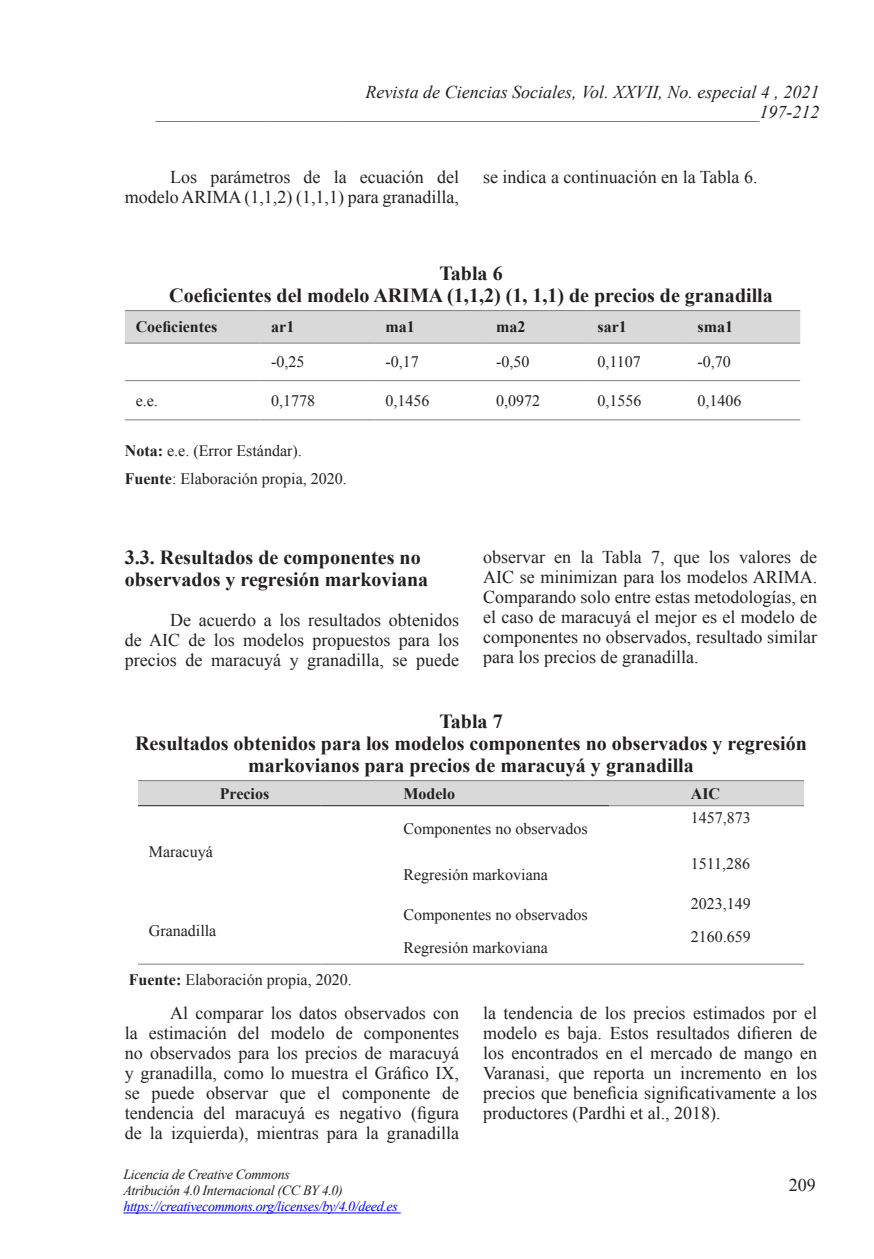
<style>
.page{position:relative;width:874px;height:1259px;background:#fff}
.page>*{position:absolute;margin:0;border:0;box-sizing:border-box;transform-origin:0 0}
.a_titulo-tabla{font:700 20px/22px "Times New Roman";color:#231f20;text-align:center}
.a_titulo1{font:700 20px/22px "Times New Roman";color:#231f20}
.a_contenido{font:18px/20px "Times New Roman";color:#231f20;text-align:justify}
.t1{font:italic 18px/20px "Times New Roman";color:#231f20;text-align:right}
.t2{font:16px "Times New Roman";color:#231f20}
.t3{font:700 16px "Times New Roman";color:#231f20}
.t4{font:italic 14px/16px "Times New Roman";letter-spacing:-.025em;color:#231f20}
.t5{font:italic 14px "Times New Roman";letter-spacing:-.025em;color:#00f}
.s1{font-weight:700}
</style>
<div class="page">
<hr style="left:123px;top:1212px;width:277px;height:1px;background:#00f">
<div style="left:125px;top:311px;width:674px;height:32px;background:#d9d9d9"></div>
<hr style="left:125px;top:310px;width:135px;height:1px;background:#7f7f7f">
<hr style="left:260px;top:310px;width:114px;height:1px;background:#7f7f7f">
<hr style="left:374px;top:310px;width:111px;height:1px;background:#7f7f7f">
<hr style="left:485px;top:310px;width:101px;height:1px;background:#7f7f7f">
<hr style="left:586px;top:310px;width:100px;height:1px;background:#7f7f7f">
<hr style="left:686px;top:310px;width:113px;height:1px;background:#7f7f7f">
<hr style="left:125px;top:419px;width:135px;height:1px;background:#7f7f7f">
<hr style="left:260px;top:419px;width:114px;height:1px;background:#7f7f7f">
<hr style="left:374px;top:419px;width:111px;height:1px;background:#7f7f7f">
<hr style="left:485px;top:419px;width:101px;height:1px;background:#7f7f7f">
<hr style="left:586px;top:419px;width:100px;height:1px;background:#7f7f7f">
<hr style="left:686px;top:419px;width:113px;height:1px;background:#7f7f7f">
<hr style="left:125px;top:343px;width:135px;height:1px;background:#7f7f7f">
<hr style="left:260px;top:343px;width:114px;height:1px;background:#7f7f7f">
<hr style="left:374px;top:343px;width:111px;height:1px;background:#7f7f7f">
<hr style="left:485px;top:343px;width:101px;height:1px;background:#7f7f7f">
<hr style="left:586px;top:343px;width:100px;height:1px;background:#7f7f7f">
<hr style="left:686px;top:343px;width:113px;height:1px;background:#7f7f7f">
<hr style="left:125px;top:380px;width:135px;height:1px;background:#7f7f7f">
<hr style="left:260px;top:380px;width:114px;height:1px;background:#7f7f7f">
<hr style="left:374px;top:380px;width:111px;height:1px;background:#7f7f7f">
<hr style="left:485px;top:380px;width:101px;height:1px;background:#7f7f7f">
<hr style="left:586px;top:380px;width:100px;height:1px;background:#7f7f7f">
<hr style="left:686px;top:380px;width:113px;height:1px;background:#7f7f7f">
<div style="left:138px;top:781px;width:665px;height:24px;background:#d9d9d9"></div>
<hr style="left:608px;top:780px;width:195px;height:1px;background:#7f7f7f">
<hr style="left:138px;top:963px;width:183px;height:1px;background:#7f7f7f">
<hr style="left:321px;top:963px;width:287px;height:1px;background:#7f7f7f">
<hr style="left:608px;top:963px;width:195px;height:1px;background:#7f7f7f">
<hr style="left:138px;top:780px;width:183px;height:1px;background:#7f7f7f">
<hr style="left:321px;top:780px;width:287px;height:1px;background:#7f7f7f">
<hr style="left:138px;top:805px;width:183px;height:1px;background:#231f20">
<hr style="left:321px;top:805px;width:287px;height:1px;background:#231f20">
<hr style="left:608px;top:805px;width:195px;height:1px;background:#7f7f7f">
<p class="t1" style="left:156px;top:81px;width:665px">Revista de Ciencias Sociales, Vol. XXVII, No. especial 4 , 2021 ___________________________________________________________________197-212</p>
<p class="a_contenido" style="left:125px;top:166px;width:335px;text-align:right">Los parámetros de la ecuación del modelo ARIMA (1,1,2) (1,1,1) para granadilla,</p>
<p class="a_contenido" style="left:483px;top:166px;width:276px">se indica a continuación en la Tabla 6.</p>
<p class="a_titulo-tabla" style="left:439px;top:262px;width:65px">Tabla 6</p>
<p class="a_titulo-tabla" style="left:169px;top:284px;width:604px">Coeficientes del modelo ARIMA (1,1,2) (1, 1,1) de precios de granadilla</p>
<p class="t3" style="left:136px;top:316px;width:83px">Coeficientes</p>
<p class="t3" style="left:271px;top:316px;width:25px">ar1</p>
<p class="t3" style="left:385px;top:316px;width:31px">ma1</p>
<p class="t3" style="left:496px;top:316px;width:31px">ma2</p>
<p class="t3" style="left:597px;top:316px;width:31px">sar1</p>
<p class="t3" style="left:697px;top:316px;width:37px">sma1</p>
<p class="t2" style="left:271px;top:351px;width:35px">-0,25</p>
<p class="t2" style="left:385px;top:351px;width:35px">-0,17</p>
<p class="t2" style="left:496px;top:351px;width:35px">-0,50</p>
<p class="t2" style="left:597px;top:351px;width:45px">0,1107</p>
<p class="t2" style="left:697px;top:351px;width:35px">-0,70</p>
<p class="t2" style="left:136px;top:390px;width:24px">e.e.</p>
<p class="t2" style="left:271px;top:390px;width:45px">0,1778</p>
<p class="t2" style="left:385px;top:390px;width:45px">0,1456</p>
<p class="t2" style="left:496px;top:390px;width:45px">0,0972</p>
<p class="t2" style="left:597px;top:390px;width:45px">0,1556</p>
<p class="t2" style="left:697px;top:390px;width:45px">0,1406</p>
<p class="t2" style="left:125px;top:439px;width:178px"><span class="s1">Nota:</span> e.e. (Error Estándar).</p>
<p class="t2" style="left:125px;top:468px;width:223px"><span class="s1">Fuente</span>: Elaboración propia, 2020.</p>
<p class="a_titulo1" style="left:125px;top:545px;width:305px">3.3. Resultados de componentes no observados y regresión markoviana</p>
<p class="a_contenido" style="left:125px;top:609px;width:335px;text-indent:45px">De acuerdo a los resultados obtenidos de AIC de los modelos propuestos para los precios de maracuyá y granadilla, se puede</p>
<p class="a_contenido" style="left:483px;top:546px;width:335px">observar en la Tabla 7, que los valores de AIC se minimizan para los modelos ARIMA.<br>Comparando solo entre estas metodologías, en el caso de maracuyá el mejor es el modelo de componentes no observados, resultado similar para los precios de granadilla.</p>
<p class="a_titulo-tabla" style="left:439px;top:710px;width:65px">Tabla 7</p>
<p class="a_titulo-tabla" style="left:135px;top:732px;width:672px">Resultados obtenidos para los modelos componentes no observados y regresión markovianos para precios de maracuyá y granadilla</p>
<p class="t3" style="left:220px;top:782px;width:51px">Precios</p>
<p class="t3" style="left:403px;top:782px;width:53px">Modelo</p>
<p class="t3" style="left:690px;top:782px;width:31px">AIC</p>
<p class="t2" style="left:149px;top:841px;width:65px">Maracuyá</p>
<p class="t2" style="left:149px;top:920px;width:69px">Granadilla</p>
<p class="t2" style="left:403px;top:818px;width:185px">Componentes no observados</p>
<p class="t2" style="left:403px;top:863px;width:146px">Regresión markoviana</p>
<p class="t2" style="left:403px;top:903px;width:185px">Componentes no observados</p>
<p class="t2" style="left:403px;top:936px;width:146px">Regresión markoviana</p>
<p class="t2" style="left:690px;top:807px;width:61px">1457,873</p>
<p class="t2" style="left:690px;top:852px;width:61px">1511,286</p>
<p class="t2" style="left:690px;top:892px;width:61px">2023,149</p>
<p class="t2" style="left:690px;top:925px;width:61px">2160.659</p>
<p class="t2" style="left:129px;top:969px;width:224px"><span class="s1">Fuente:</span> Elaboración propia, 2020.</p>
<p class="a_contenido" style="left:125px;top:1002px;width:335px;text-indent:45px">Al comparar los datos observados con la estimación del modelo de componentes no observados para los precios de maracuyá y granadilla, como lo muestra el Gráfico IX, se puede observar que el componente de tendencia del maracuyá es negativo (figura de la izquierda), mientras para la granadilla</p>
<p class="a_contenido" style="left:483px;top:1002px;width:335px">la tendencia de los precios estimados por el modelo es baja. Estos resultados difieren de los encontrados en el mercado de mango en Varanasi, que reporta un incremento en los precios que beneficia significativamente a los productores (Pardhi et al., 2018).</p>
<p class="t4" style="left:123px;top:1166px;width:221px">Licencia de Creative Commons<br>Atribución 4.0 Internacional (CC BY 4.0)</p>
<p class="t5" style="left:123px;top:1197px;width:276px">https://creativecommons.org/licenses/by/4.0/deed.es</p>
<p class="a_contenido" style="left:788px;top:1175px;width:28px">209</p>
</div>
